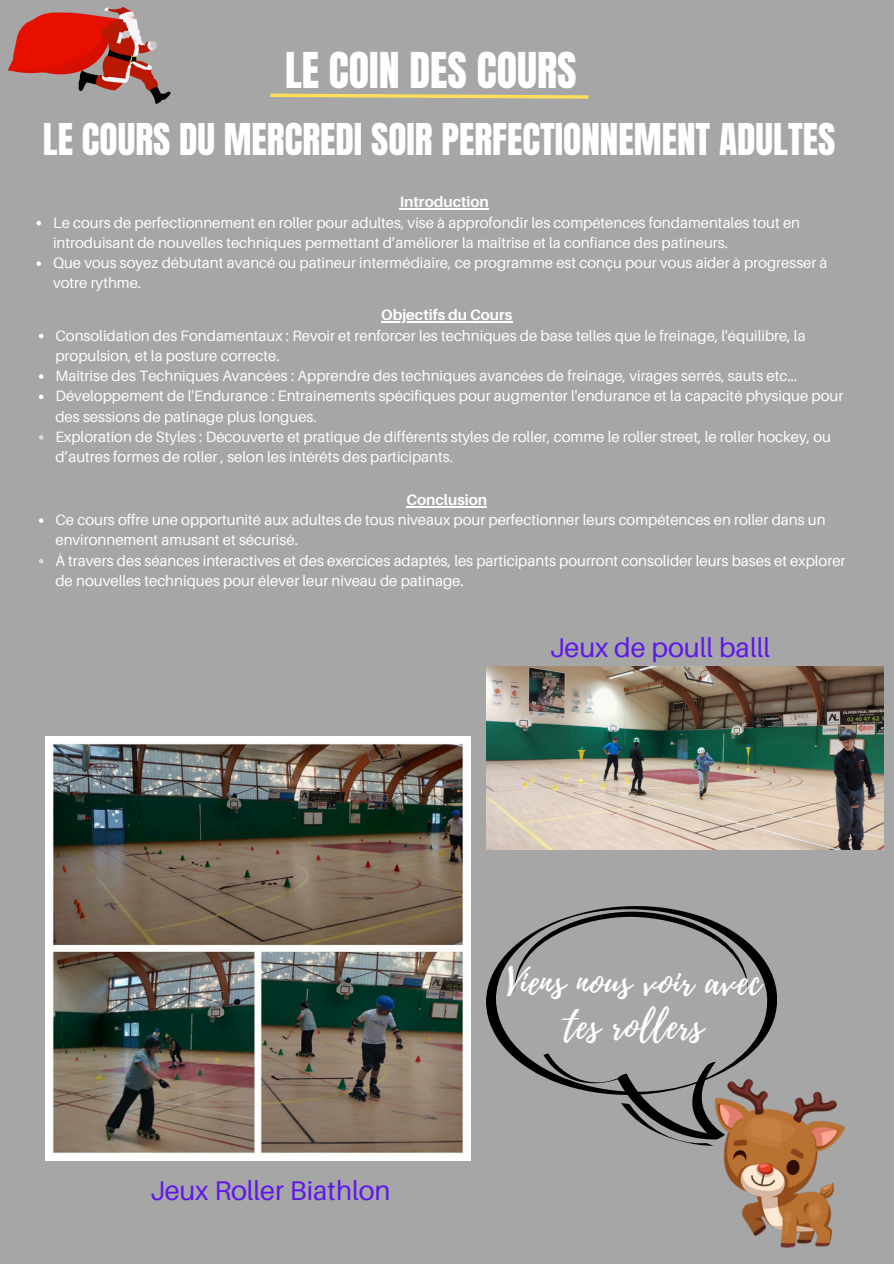
<style>
.page{position:relative;width:894px;height:1264px;background:#fff}
.page>*{position:absolute;margin:0;border:0;box-sizing:border-box;transform-origin:0 0}
.t1{font:42px "Anton";color:#fff}
.t2{font:37.2px "Anton";color:#fff}
.t3{font:36.15px/43.3px "Playlist Script";letter-spacing:.02em;color:#fff;text-align:center}
.t4{font:27px "Aileron";color:#5e17eb}
.t5{font:15px/20.2px "Aileron";color:#fefefe}
.t6{font:15px/20.2px "Aileron";color:#fff}
.t7{font:700 15px "Aileron";color:#fefefe}
.t8{font:700 15px "Aileron";color:#fff}
</style>
<div class="page">
<div style="left:0;top:0;width:893px;height:1263px;background:#a6a6a6"></div>
<img style="left:46px;top:736px;width:424px;height:424px">
<img style="left:486px;top:666px;width:397px;height:184px">
<img style="left:723px;top:1091px;width:122px;height:157px">
<hr style="left:400px;top:208px;width:89px;height:2px;background:#fefefe">
<svg style="left:37px;top:221px;width:4px;height:4px"></svg>
<svg style="left:37px;top:261px;width:4px;height:5px"></svg>
<svg style="left:486px;top:906px;width:296px;height:234px"></svg>
<svg style="left:514px;top:911px;width:233px;height:82px"></svg>
<svg style="left:620px;top:1102px;width:94px;height:44px"></svg>
<img style="left:8px;top:8px;width:162px;height:95px">
<svg style="left:270px;top:93px;width:319px;height:6px"></svg>
<hr style="left:381px;top:321px;width:131px;height:1px;background:#fefefe">
<svg style="left:39px;top:334px;width:4px;height:4px"></svg>
<svg style="left:39px;top:374px;width:4px;height:5px"></svg>
<svg style="left:39px;top:394px;width:4px;height:5px"></svg>
<svg style="left:39px;top:435px;width:4px;height:4px"></svg>
<hr style="left:406px;top:506px;width:81px;height:1px;background:#fff">
<svg style="left:39px;top:518px;width:4px;height:5px"></svg>
<svg style="left:39px;top:559px;width:4px;height:4px"></svg>
<h5 class="t1" style="left:285px;top:40px;width:293px">LE COIN DES COURS</h5>
<h3 class="t2" style="left:43px;top:112px;width:793px">LE COURS DU MERCREDI SOIR PERFECTIONNEMENT ADULTES</h3>
<p class="t7" style="left:400px;top:193px;width:91px">Introduction</p>
<h2 class="t5" style="left:53px;top:212px;width:748px">Le cours de perfectionnement en roller pour adultes, vise à approfondir les compétences fondamentales tout en introduisant de nouvelles techniques permettant d’améliorer la maîtrise et la confiance des patineurs.</h2>
<p class="t5" style="left:53px;top:252px;width:775px">Que vous soyez débutant avancé ou patineur intermédiaire, ce programme est conçu pour vous aider à progresser à votre rythme.</p>
<p class="t7" style="left:381px;top:306px;width:133px">Objectifs du Cours</p>
<p class="t5" style="left:55px;top:325px;width:751px">Consolidation des Fondamentaux : Revoir et renforcer les techniques de base telles que le freinage, l'équilibre, la propulsion, et la posture correcte.</p>
<p class="t5" style="left:55px;top:365px;width:743px">Maîtrise des Techniques Avancées : Apprendre des techniques avancées de freinage, virages serrés, sauts etc...</p>
<p class="t5" style="left:55px;top:385px;width:789px">Développement de l'Endurance : Entraînements spécifiques pour augmenter l'endurance et la capacité physique pour des sessions de patinage plus longues.</p>
<h5 class="t5" style="left:55px;top:426px;width:777px">Exploration de Styles : Découverte et pratique de différents styles de roller, comme le roller street, le roller hockey, ou d’autres formes de roller , selon les intérêts des participants.</h5>
<p class="t8" style="left:406px;top:490px;width:82px">Conclusion</p>
<p class="t6" style="left:55px;top:509px;width:771px">Ce cours offre une opportunité aux adultes de tous niveaux pour perfectionner leurs compétences en roller dans un environnement amusant et sécurisé.</p>
<h4 class="t6" style="left:55px;top:550px;width:791px">À travers des séances interactives et des exercices adaptés, les participants pourront consolider leurs bases et explorer de nouvelles techniques pour élever leur niveau de patinage.</h4>
<p class="t4" style="left:549px;top:631px;width:221px">Jeux de poull balll</p>
<p class="t4" style="left:150px;top:1173px;width:242px">Jeux Roller Biathlon</p>
<h5 class="t3" style="left:507px;top:961px;width:255px">Viens nous voir avec tes rollers</h5>
</div>
